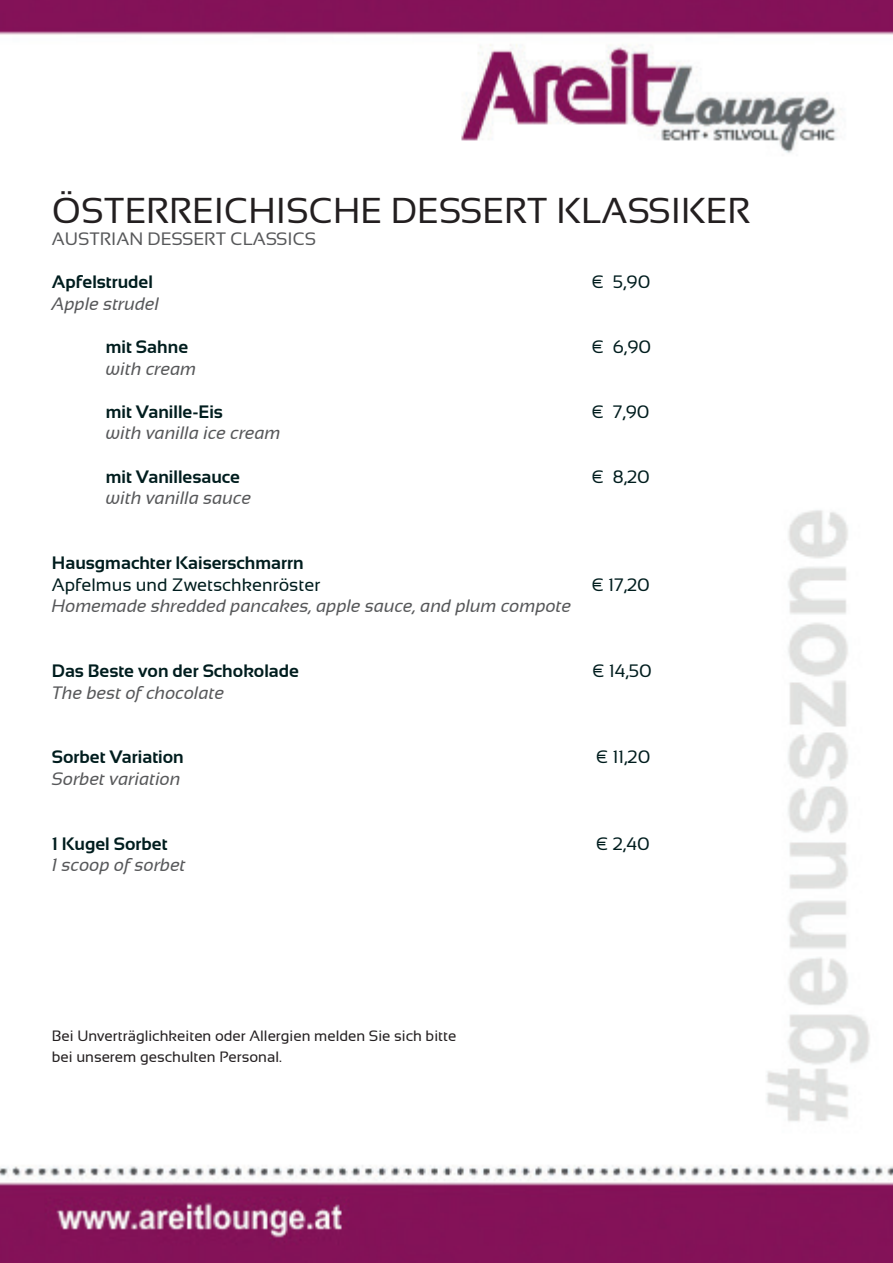
<style>
.page{position:relative;width:893px;height:1263px;background:#fff}
.page>*{position:absolute;margin:0;border:0;box-sizing:border-box;transform-origin:0 0}
.t1{font:36px "Sansation";color:#231f20}
.t2{font:italic 18px "Sansation";color:#57585a}
.t3{font:700 18px "Sansation";color:#001d1e}
.t4{font:18px "Sansation";color:#001d1e}
.t5{font:18px "Sansation";color:#57585a}
.t6{font:15px/21.6px "Sansation";color:#231f20}
</style>
<div class="page">
<img style="left:0;top:0;width:893px;height:1263px">
<h1 class="t1" style="left:52px;top:191px;width:700px">ÖSTERREICHISCHE DESSERT KLASSIKER</h1>
<p class="t5" style="left:52px;top:229px;width:266px">AUSTRIAN DESSERT CLASSICS</p>
<p class="t3" style="left:52px;top:272px;width:103px">Apfelstrudel</p>
<p class="t4" style="left:592px;top:272px;width:60px">€ 5,90</p>
<p class="t2" style="left:52px;top:293px;width:109px">Apple strudel</p>
<p class="t3" style="left:106px;top:337px;width:84px">mit Sahne</p>
<p class="t4" style="left:592px;top:337px;width:61px">€ 6,90</p>
<p class="t2" style="left:106px;top:358px;width:92px">with cream</p>
<p class="t3" style="left:106px;top:401px;width:119px">mit Vanille-Eis</p>
<p class="t4" style="left:592px;top:401px;width:59px">€ 7,90</p>
<p class="t2" style="left:106px;top:423px;width:176px">with vanilla ice cream</p>
<p class="t3" style="left:106px;top:466px;width:136px">mit Vanillesauce</p>
<p class="t4" style="left:592px;top:466px;width:59px">€ 8,20</p>
<p class="t2" style="left:106px;top:488px;width:147px">with vanilla sauce</p>
<p class="t3" style="left:52px;top:553px;width:253px">Hausgmachter Kaiserschmarrn</p>
<p class="t4" style="left:52px;top:574px;width:270px">Apfelmus und Zwetschkenröster</p>
<p class="t4" style="left:592px;top:574px;width:59px">€ 17,20</p>
<p class="t2" style="left:52px;top:596px;width:521px">Homemade shredded pancakes, apple sauce, and plum compote</p>
<p class="t3" style="left:52px;top:661px;width:249px">Das Beste von der Schokolade</p>
<p class="t4" style="left:593px;top:661px;width:61px">€ 14,50</p>
<p class="t2" style="left:52px;top:682px;width:174px">The best of chocolate</p>
<p class="t3" style="left:52px;top:747px;width:133px">Sorbet Variation</p>
<p class="t4" style="left:596px;top:747px;width:56px">€ 11,20</p>
<p class="t2" style="left:52px;top:769px;width:130px">Sorbet variation</p>
<p class="t3" style="left:52px;top:833px;width:117px">1 Kugel Sorbet</p>
<p class="t4" style="left:596px;top:833px;width:55px">€ 2,40</p>
<p class="t2" style="left:52px;top:855px;width:135px">1 scoop of sorbet</p>
<p class="t6" style="left:52px;top:1024px;width:406px">Bei Unverträglichkeiten oder Allergien melden Sie sich bitte bei unserem geschulten Personal.</p>
</div>
